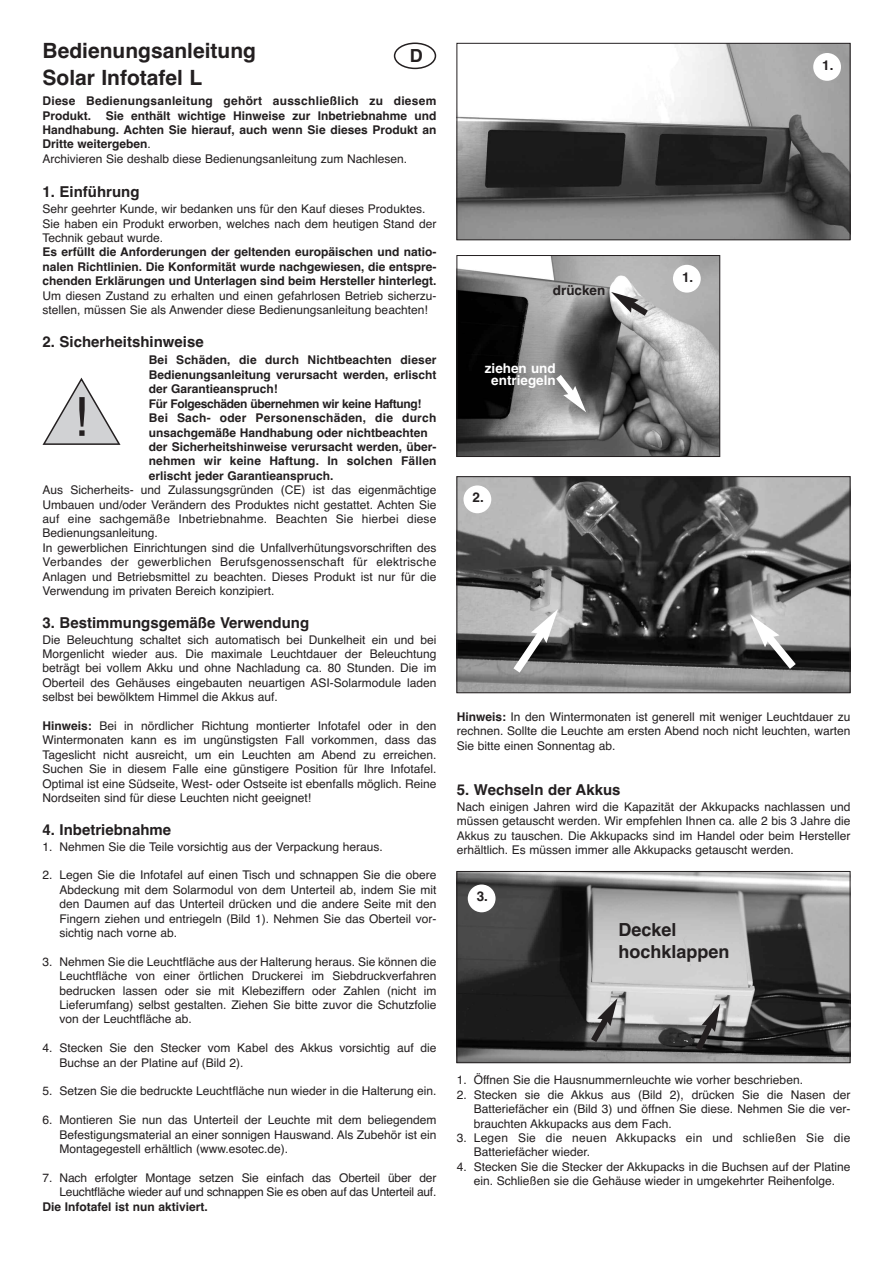
<style>
.page{position:relative;width:893px;height:1263px;background:#fff}
.page>*{position:absolute;margin:0;border:0;box-sizing:border-box;transform-origin:0 0}
.t1{font:54px "Helvetica";color:#231f20}
.t2{font:700 21px/27.5px "Helvetica";color:#231f20}
.t3{font:700 18px/21.6px "Helvetica";color:#231f20}
.t4{font:700 15px "Helvetica";color:#231f20}
.t5{font:700 13.5px/12px "Helvetica";color:#fff;text-align:center}
.t6{font:700 13.5px "Helvetica";color:#231f20}
.t7{font:12px/14.4px "Helvetica";color:#231f20;text-align:justify}
.t8{font:700 12px/14.5px "Helvetica";color:#231f20}
.t9{font:12px/14.4px "Helvetica";letter-spacing:.02em;color:#231f20}
.s1{font-weight:400}
.s2{font-weight:700}
</style>
<div class="page">
<svg style="left:43px;top:378px;width:78px;height:67px"></svg>
<svg style="left:394px;top:43px;width:42px;height:26px"></svg>
<img style="left:458px;top:45px;width:390px;height:193px">
<div style="left:456px;top:43px;width:394px;height:197px;border:1px solid #231f20"></div>
<div style="left:813px;top:53px;width:28px;height:28px;background:#fff;border-radius:50%"></div>
<img style="left:458px;top:257px;width:260px;height:198px">
<div style="left:456px;top:255px;width:264px;height:202px;border:1px solid #231f20"></div>
<div style="left:673px;top:265px;width:28px;height:28px;background:#fff;border-radius:50%"></div>
<svg style="left:550px;top:368px;width:36px;height:44px"></svg>
<img style="left:458px;top:478px;width:390px;height:213px">
<div style="left:456px;top:476px;width:394px;height:217px;border:1px solid #231f20"></div>
<div style="left:463px;top:485px;width:28px;height:28px;background:#fff;border-radius:50%"></div>
<img style="left:458px;top:873px;width:390px;height:188px">
<div style="left:456px;top:871px;width:394px;height:192px;border:1px solid #231f20"></div>
<svg style="left:585px;top:998px;width:32px;height:51px"></svg>
<svg style="left:690px;top:1004px;width:30px;height:53px"></svg>
<svg style="left:506px;top:609px;width:52px;height:72px"></svg>
<svg style="left:611px;top:292px;width:43px;height:29px"></svg>
<svg style="left:750px;top:614px;width:53px;height:63px"></svg>
<div style="left:468px;top:884px;width:28px;height:28px;background:#fff;border-radius:50%"></div>
<h2 class="t2" style="left:43px;top:37px;width:215px">Bedienungsanleitung<br>Solar Infotafel L</h2>
<p class="t8" style="left:43px;top:94px;width:395px">Diese Bedienungsanleitung gehört ausschließlich zu diesem Produkt. Sie enthält wichtige Hinweise zur Inbetriebnahme und Handhabung. Achten Sie hierauf, auch wenn Sie dieses Produkt an Dritte weitergeben<span class="s1">.<br>Archivieren Sie deshalb diese Bedienungsanleitung zum Nachlesen.</span></p>
<p class="t4" style="left:43px;top:184px;width:99px">1. Einführung</p>
<p class="t7" style="left:43px;top:202px;width:395px;text-align:left">Sehr geehrter Kunde, wir bedanken uns für den Kauf dieses Produktes.<br>Sie haben ein Produkt erworben, welches nach dem heutigen Stand der<br>Technik gebaut wurde.</p>
<p class="t8" style="left:43px;top:245px;width:395px;text-align:justify">Es erfüllt die Anforderungen der geltenden europäischen und natio&shy;nalen Richtlinien. Die Konformität wurde nachgewiesen, die entspre&shy;chenden Erklärungen und Unterlagen sind beim Hersteller hinterlegt.</p>
<p class="t7" style="left:43px;top:288px;width:395px">Um diesen Zustand zu erhalten und einen gefahrlosen Betrieb sicherzu&shy;stellen, müssen Sie als Anwender diese Bedienungsanleitung beachten!</p>
<p class="t4" style="left:43px;top:333px;width:163px">2. Sicherheitshinweise</p>
<p class="t8" style="left:149px;top:352px;width:289px">Bei Schäden, die durch Nichtbeachten dieser Bedienungsanleitung verursacht werden, erlischt der Garantieanspruch!<br>Für Folgeschäden übernehmen wir keine Haftung!<br>Bei Sach- oder Personenschäden, die durch unsachgemäße Handhabung oder nichtbeachten der Sicherheitshinweise verursacht werden, über&shy;nehmen wir keine Haftung. In solchen Fällen erlischt jeder Garantieanspruch.</p>
<p class="t7" style="left:43px;top:483px;width:395px;text-align:left">Aus Sicherheits- und Zulassungsgründen (CE) ist das eigenmächtige Umbauen und/oder Verändern des Produktes nicht gestattet. Achten Sie auf eine sachgemäße Inbetriebnahme. Beachten Sie hierbei diese Bedienungsanleitung.<br>In gewerblichen Einrichtungen sind die Unfallverhütungsvorschriften des Verbandes der gewerblichen Berufsgenossenschaft für elektrische Anlagen und Betriebsmittel zu beachten. Dieses Produkt ist nur für die Verwendung im privaten Bereich konzipiert.</p>
<p class="t4" style="left:43px;top:614px;width:268px">3. Bestimmungsgemäße Verwendung</p>
<p class="t7" style="left:43px;top:632px;width:395px">Die Beleuchtung schaltet sich automatisch bei Dunkelheit ein und bei Morgenlicht wieder aus. Die maximale Leuchtdauer der Beleuchtung beträgt bei vollem Akku und ohne Nachladung ca. 80 Stunden. Die im Oberteil des Gehäuses eingebauten neuartigen ASI-Solarmodule laden selbst bei bewölktem Himmel die Akkus auf.</p>
<p class="t7" style="left:43px;top:719px;width:395px"><span class="s2">Hinweis:</span> Bei in nördlicher Richtung montierter Infotafel oder in den Wintermonaten kann es im ungünstigsten Fall vorkommen, dass das Tageslicht nicht ausreicht, um ein Leuchten am Abend zu erreichen.<br>Suchen Sie in diesem Falle eine günstigere Position für Ihre Infotafel.<br>Optimal ist eine Südseite, West- oder Ostseite ist ebenfalls möglich. Reine Nordseiten sind für diese Leuchten nicht geeignet!</p>
<p class="t4" style="left:43px;top:821px;width:130px">4. Inbetriebnahme</p>
<p class="t7" style="left:43px;top:839px;width:342px">1. Nehmen Sie die Teile vorsichtig aus der Verpackung heraus.</p>
<p class="t7" style="left:60px;top:868px;width:378px;text-indent:-17px">2. Legen Sie die Infotafel auf einen Tisch und schnappen Sie die obere Abdeckung mit dem Solarmodul von dem Unterteil ab, indem Sie mit den Daumen auf das Unterteil drücken und die andere Seite mit den Fingern ziehen und entriegeln (Bild 1). Nehmen Sie das Oberteil vor&shy;sichtig nach vorne ab.</p>
<p class="t7" style="left:60px;top:954px;width:378px;text-indent:-17px">3. Nehmen Sie die Leuchtfläche aus der Halterung heraus. Sie können die Leuchtfläche von einer örtlichen Druckerei im Siebdruckverfahren bedrucken lassen oder sie mit Klebeziffern oder Zahlen (nicht im Lieferumfang) selbst gestalten. Ziehen Sie bitte zuvor die Schutzfolie von der Leuchtfläche ab.</p>
<p class="t7" style="left:60px;top:1041px;width:378px;text-indent:-17px">4. Stecken Sie den Stecker vom Kabel des Akkus vorsichtig auf die<br>Buchse an der Platine auf (Bild 2).</p>
<p class="t7" style="left:43px;top:1084px;width:395px">5. Setzen Sie die bedruckte Leuchtfläche nun wieder in die Halterung ein.</p>
<p class="t7" style="left:60px;top:1113px;width:378px;text-indent:-17px">6. Montieren Sie nun das Unterteil der Leuchte mit dem beliegendem Befestigungsmaterial an einer sonnigen Hauswand. Als Zubehör ist ein Montagegestell erhältlich (www.esotec.de).</p>
<p class="t7" style="left:43px;top:1170px;width:395px;text-align:right">7. Nach erfolgter Montage setzen Sie einfach das Oberteil über der<br>Leuchtfläche wieder auf und schnappen Sie es oben auf das Unterteil auf.</p>
<p class="t8" style="left:43px;top:1199px;width:167px">Die Infotafel ist nun aktiviert.</p>
<h3 class="t3" style="left:410px;top:45px;width:14px">D</h3>
<h1 class="t1" style="left:73px;top:386px;width:17px">!</h1>
<p class="t6" style="left:553px;top:282px;width:54px">drücken</p>
<p class="t5" style="left:485px;top:362px;width:72px">ziehen und entriegeln</p>
<p class="t6" style="left:473px;top:490px;width:13px">2.</p>
<p class="t6" style="left:682px;top:269px;width:13px">1.</p>
<p class="t6" style="left:822px;top:57px;width:13px">1.</p>
<p class="t7" style="left:457px;top:709px;width:395px"><span class="s2">Hinweis:</span> In den Wintermonaten ist generell mit weniger Leuchtdauer zu rechnen. Sollte die Leuchte am ersten Abend noch nicht leuchten, warten Sie bitte einen Sonnentag ab.</p>
<p class="t4" style="left:457px;top:781px;width:165px">5. Wechseln der Akkus</p>
<p class="t7" style="left:457px;top:799px;width:395px">Nach einigen Jahren wird die Kapazität der Akkupacks nachlassen und müssen getauscht werden. Wir empfehlen Ihnen ca. alle 2 bis 3 Jahre die Akkus zu tauschen. Die Akkupacks sind im Handel oder beim Hersteller erhältlich. Es müssen immer alle Akkupacks getauscht werden.</p>
<p class="t6" style="left:477px;top:889px;width:13px">3.</p>
<h3 class="t3" style="left:619px;top:919px;width:113px">Deckel hochklappen</h3>
<p class="t7" style="left:457px;top:1073px;width:348px">1. Öffnen Sie die Hausnummernleuchte wie vorher beschrieben.</p>
<p class="t7" style="left:474px;top:1087px;width:378px;text-indent:-17px">2. Stecken sie die Akkus aus (Bild 2), drücken Sie die Nasen der Batteriefächer ein (Bild 3) und öffnen Sie diese. Nehmen Sie die ver&shy;brauchten Akkupacks aus dem Fach.</p>
<p class="t9" style="left:474px;top:1131px;width:378px;text-indent:-17px">3. Legen Sie die neuen Akkupacks ein und schließen Sie die<br>Batteriefächer wieder.</p>
<p class="t7" style="left:457px;top:1159px;width:395px;text-align:center">4. Stecken Sie die Stecker der Akkupacks in die Buchsen auf der Platine ein. Schließen sie die Gehäuse wieder in umgekehrter Reihenfolge.</p>
</div>
